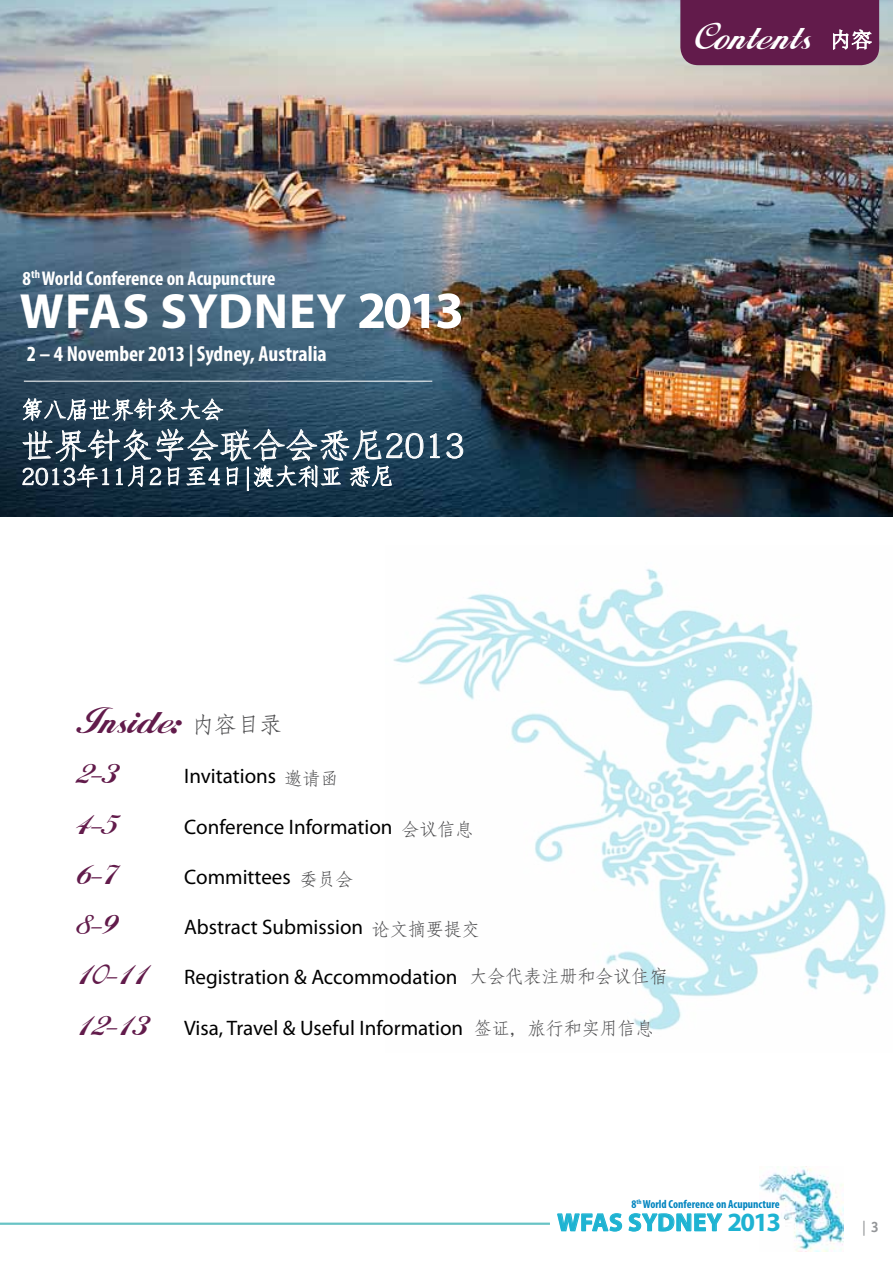
<style>
.page{position:relative;width:893px;height:1263px;background:#fff}
.page>*{position:absolute;margin:0;border:0;box-sizing:border-box;transform-origin:0 0}
.t1{font:700 49.65px "Myriad Pro";letter-spacing:.02em;color:#fff}
.t2{font:34.5px "Hancock";color:#fff}
.t3{font:34.5px "Hancock";color:#621b4b}
.t4{font:33px "Adobe Fangsong Std";color:#fff}
.t5{font:25.5px "Hancock";color:#621b4b}
.t6{font:700 25.05px "Myriad Pro";letter-spacing:.02em;color:#1eb3d2}
.t7{font:22.5px "Adobe Fangsong Std";color:#fff}
.t8{font:22.5px "Adobe Fangsong Std";color:#4d4d4f}
.t9{font:700 condensed 21.75px "Myriad Pro";color:#fff}
.t10{font:21px "Myriad Pro";color:#000}
.t11{font:21px "Sim Sun";color:#fff}
.t12{font:700 condensed 19.95px "Myriad Pro";color:#fff}
.t13{font:18px "Adobe Fangsong Std";color:#4d4d4f}
.t14{font:15px "Officina Sans";color:#939598}
.t15{font:700 condensed 11.7px "Myriad Pro";color:#0084bf}
.s1{font-size:52.35px}
.s2{font-size:26.4px}
.s3{font-weight:700}
</style>
<div class="page">
<img style="left:393px;top:568px;width:493px;height:462px">
<img style="left:0;top:0;width:893px;height:517px">
<hr style="left:0;top:1222px;width:550px;height:3px;background:#27aaac">
<img style="left:760px;top:1167px;width:84px;height:84px">
<svg style="left:557px;top:1213px;width:166px;height:19px"></svg>
<hr style="left:24px;top:380px;width:408px;height:2px;background:#fff">
<div style="left:680px;top:0;width:199px;height:65px;background:#621b4b"></div>
<svg style="left:446px;top:433px;width:17px;height:26px"></svg>
<svg style="left:21px;top:386px;width:419px;height:109px;background:#3e596b"></svg>
<h2 class="t2" style="left:695px;top:17px;width:116px">Contents</h2>
<p class="t11" style="left:830px;top:29px;width:43px">内容</p>
<p class="t12" style="left:23px;top:265px;width:255px">8<sup>th</sup>World Conference on Acupuncture</p>
<h1 class="t1" style="left:20px;top:279px;width:446px">WFAS SYDNEY <span class="s1">2013</span></h1>
<p class="t9" style="left:27px;top:340px;width:301px">2 – 4 November 2013 | Sydney, Australia</p>
<p class="t7" style="left:21px;top:396px;width:204px">第八届世界针灸大会</p>
<h3 class="t4" style="left:21px;top:425px;width:445px">世界针灸学会联合会悉尼2013</h3>
<p class="t7" style="left:21px;top:462px;width:374px">2013年11月2日至4日|澳大利亚 悉尼</p>
<h2 class="t3" style="left:76px;top:701px;width:107px">Inside:</h2>
<p class="t5" style="left:76px;top:760px;width:43px">2–3</p>
<p class="t10" style="left:184px;top:763px;width:93px">Invitations</p>
<p class="t5" style="left:76px;top:810px;width:43px">4–5</p>
<p class="t10" style="left:184px;top:814px;width:210px">Conference Information</p>
<p class="t5" style="left:76px;top:860px;width:43px">6–7</p>
<p class="t10" style="left:184px;top:864px;width:108px">Committees</p>
<p class="t5" style="left:76px;top:911px;width:43px">8–9</p>
<p class="t10" style="left:184px;top:914px;width:181px">Abstract Submission</p>
<p class="t5" style="left:76px;top:961px;width:73px">10–11</p>
<p class="t10" style="left:184px;top:964px;width:275px">Registration &amp; Accommodation</p>
<p class="t5" style="left:76px;top:1011px;width:73px">12–13</p>
<p class="t10" style="left:184px;top:1015px;width:281px">Visa, Travel &amp; Useful Information</p>
<p class="t8" style="left:192px;top:711px;width:91px">内容目录</p>
<p class="t13" style="left:285px;top:767px;width:55px">邀请函</p>
<p class="t13" style="left:401px;top:818px;width:73px">会议信息</p>
<p class="t13" style="left:299px;top:868px;width:55px">委员会</p>
<p class="t13" style="left:372px;top:918px;width:109px">论文摘要提交</p>
<p class="t13" style="left:469px;top:966px;width:199px">大会代表注册和会议住宿</p>
<p class="t13" style="left:474px;top:1017px;width:181px">签证，旅行和实用信息</p>
<p class="t15" style="left:631px;top:1197px;width:150px">8<sup>th</sup>World Conference on Acupuncture</p>
<p class="t6" style="left:557px;top:1206px;width:225px">WFAS SYDNEY <span class="s2">2013</span></p>
<p class="t14" style="left:862px;top:1218px;width:19px">| <span class="s3">3</span></p>
</div>
